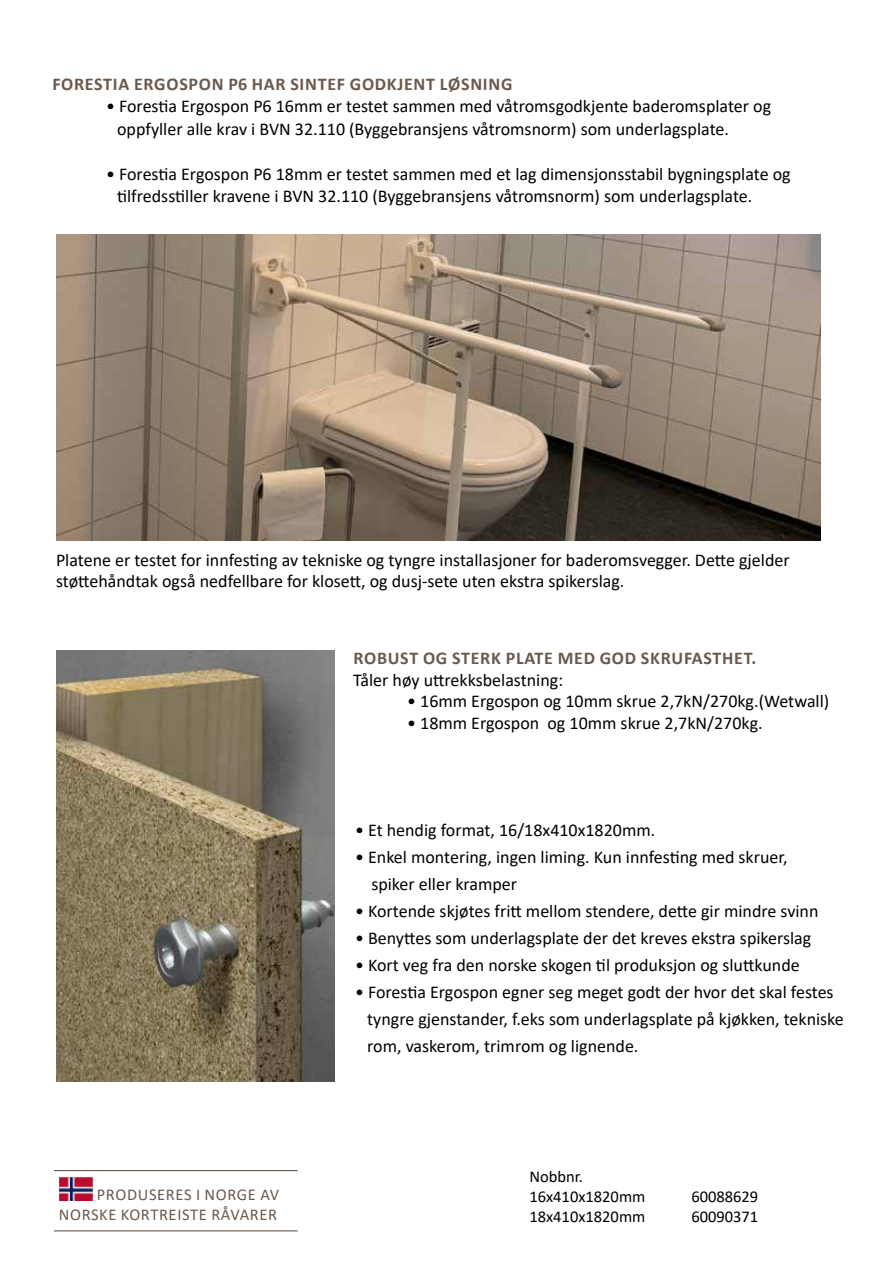
<style>
.page{position:relative;width:893px;height:1263px;background:#fff}
.page>*{position:absolute;margin:0;border:0;box-sizing:border-box;transform-origin:0 0}
.t1{font:18px/27px "Calibri";color:#000}
.t2{font:700 18px "Calibri";letter-spacing:.04em;color:#6a594d}
.t3{font:16.5px/19.8px "Calibri";color:#000}
.t4{font:16.5px/19.8px "Calibri";letter-spacing:.04em;color:#6a594d;text-align:right}
</style>
<div class="page">
<img style="left:59px;top:1178px;width:34px;height:23px">
<hr style="left:54px;top:1170px;width:244px;height:1px;background:#6a594d">
<hr style="left:54px;top:1230px;width:244px;height:1px;background:#6a594d">
<img style="left:56px;top:235px;width:765px;height:305px">
<img style="left:56px;top:651px;width:278px;height:430px">
<p class="t2" style="left:52px;top:71px;width:462px">FORESTIA ERGOSPON P6 HAR SINTEF GODKJENT LØSNING</p>
<p class="t1" style="left:117px;top:94px;width:655px;line-height:22.5px;text-indent:-11px">• Forestia Ergospon P6 16mm er testet sammen med våtromsgodkjente baderomsplater og oppfyller alle krav i BVN 32.110 (Byggebransjens våtromsnorm) som underlagsplate.</p>
<p class="t1" style="left:117px;top:162px;width:675px;line-height:22.5px;text-indent:-11px">• Forestia Ergospon P6 18mm er testet sammen med et lag dimensjonsstabil bygningsplate og tilfredsstiller kravene i BVN 32.110 (Byggebransjens våtromsnorm) som underlagsplate.</p>
<p class="t1" style="left:56px;top:548px;width:735px;line-height:21.6px">Platene er testet for innfesting av tekniske og tyngre installasjoner for baderomsvegger. Dette gjelder støttehåndtak også nedfellbare for klosett, og dusj-sete uten ekstra spikerslag.</p>
<p class="t2" style="left:353px;top:645px;width:404px">ROBUST OG STERK PLATE MED GOD SKRUFASTHET.</p>
<p class="t1" style="left:353px;top:666px;width:211px">Tåler høy uttrekksbelastning:</p>
<p class="t1" style="left:407px;top:687px;width:424px">• 16mm Ergospon og 10mm skrue 2,7kN/270kg.(Wetwall)</p>
<p class="t1" style="left:407px;top:709px;width:357px">• 18mm Ergospon og 10mm skrue 2,7kN/270kg.</p>
<p class="t4" style="left:59px;top:1184px;width:222px">PRODUSERES I NORGE AV<br>NORSKE KORTREISTE RÅVARER</p>
<p class="t1" style="left:355px;top:816px;width:302px">• Et hendig format, 16/18x410x1820mm.</p>
<p class="t1" style="left:371px;top:843px;width:418px;text-indent:-16px">• Enkel montering, ingen liming. Kun innfesting med skruer, spiker eller kramper</p>
<p class="t1" style="left:355px;top:897px;width:465px">• Kortende skjøtes fritt mellom stendere, dette gir mindre svinn</p>
<p class="t1" style="left:355px;top:924px;width:458px">• Benyttes som underlagsplate der det kreves ekstra spikerslag</p>
<p class="t1" style="left:355px;top:951px;width:446px">• Kort veg fra den norske skogen til produksjon og sluttkunde</p>
<p class="t1" style="left:367px;top:978px;width:478px;text-indent:-12px">• Forestia Ergospon egner seg meget godt der hvor det skal festes tyngre gjenstander, f.eks som underlagsplate på kjøkken, tekniske rom, vaskerom, trimrom og lignende.</p>
<p class="t3" style="left:529px;top:1166px;width:117px">Nobbnr.<br>16x410x1820mm</p>
<p class="t3" style="left:691px;top:1186px;width:68px">60088629</p>
<p class="t3" style="left:529px;top:1206px;width:117px">18x410x1820mm</p>
<p class="t3" style="left:691px;top:1206px;width:68px">60090371</p>
</div>
